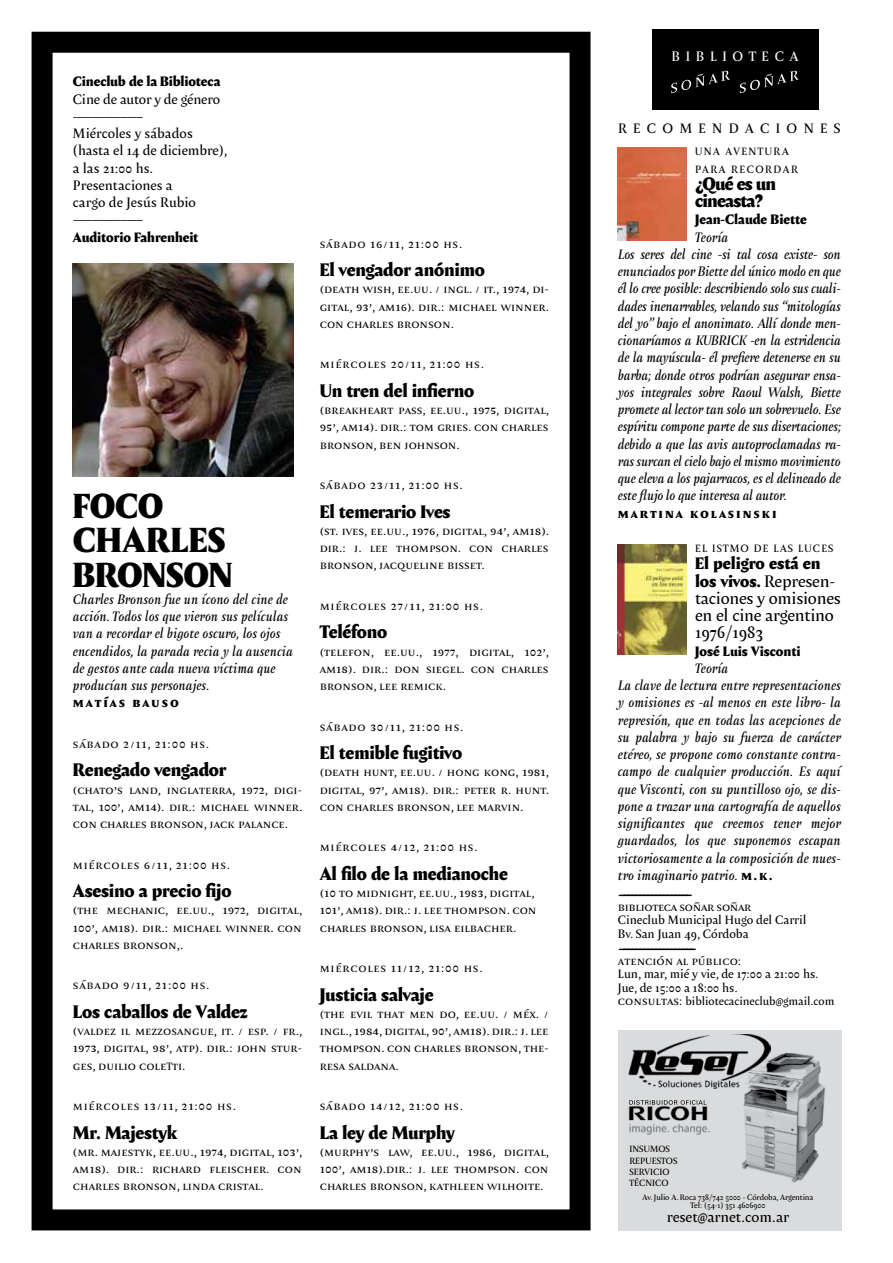
<style>
.page{position:relative;width:893px;height:1263px;background:#fff}
.page>*{position:absolute;margin:0;border:0;box-sizing:border-box;transform-origin:0 0}
.t1{font:34.5px/34.5px "Amster Super Negra";letter-spacing:-.01em;color:#000}
.t2{font:25.5px "Amster Gris";color:#000}
.t3{font:18px/17.2px "Amster Super Negra";letter-spacing:-.01em;color:#000}
.t4{font:16.5px/17.2px "Amster Gris";letter-spacing:-.01em;color:#000}
.t5{font:16.5px/17.2px "Amster Super Negra";color:#000}
.t6{font:14.55px "Amster Gris";color:#000}
.t7{font:13.5px/17.2px "Amster Gris Italica";color:#000}
.t8{font:13.5px/17.2px "Amster Gris Italica";letter-spacing:-.02em;color:#000}
.t9{font:13.5px/17.2px "Amster Gris";letter-spacing:.005em;color:#000}
.t10{font:13.5px "Amster Super Negra";letter-spacing:.14em;color:#000}
.t11{font:13.5px "Amster Gris";letter-spacing:.47em;color:#000}
.t12{font:13.5px "Amster Gris";letter-spacing:.42em;color:#fff}
.t13{font:12px/17.2px "Amster Gris";color:#000;text-align:justify}
.t14{font:12px "Amster Gris";letter-spacing:.06em;color:#000}
.t15{font:12px/13.5px "Amster Gris";letter-spacing:-.03em;color:#000}
.t16{font:11.25px "Amster Gris";color:#000}
.t17{font:10.5px/17.2px "Amster Gris";letter-spacing:.14em;color:#000}
.t18{font:10.5px "Amster Gris";letter-spacing:.11em;color:#000}
.t19{font:9px/11.2px "Amster Gris";letter-spacing:.01em;color:#000}
.t20{font:7.8px/9px "Amster Gris";letter-spacing:-.01em;color:#000;text-align:center}
.s1{font-family:"Amster Gris"}
.s2{font-family:"Amster Super Negra"}
.s3{font-size:12px}
</style>
<div class="page">
<div style="left:618px;top:1030px;width:223px;height:200px;background:#dadbdc"></div>
<img style="left:741px;top:1054px;width:84px;height:129px">
<svg style="left:629px;top:1100px;width:77px;height:5px"></svg>
<img style="left:628px;top:1106px;width:82px;height:29px">
<img style="left:628px;top:1035px;width:142px;height:53px">
<div style="left:32px;top:32px;width:559px;height:1198px;border:21px solid #000"></div>
<img style="left:73px;top:264px;width:220px;height:212px">
<img style="left:618px;top:544px;width:69px;height:110px">
<img style="left:618px;top:148px;width:69px;height:92px">
<div style="left:652px;top:29px;width:166px;height:80px;background:#000"></div>
<svg style="left:671px;top:70px;width:59px;height:23px"></svg>
<svg style="left:740px;top:70px;width:59px;height:23px"></svg>
<p class="t10" style="left:73px;top:71px;width:149px">Cineclub de la Biblioteca</p>
<p class="t9" style="left:73px;top:90px;width:156px">Cine de autor y de género ----------------------<br>Miércoles y sábados (hasta el 14 de diciembre), a las 21:00 hs.<br>Presentaciones a<br>cargo de Jesús Rubio ----------------------</p>
<p class="t10" style="left:73px;top:226px;width:127px">Auditorio Fahrenheit</p>
<h1 class="t1" style="left:73px;top:487px;width:161px">FOCO<br>CHARLES<br>BRONSON</h1>
<p class="t7" style="left:73px;top:590px;width:221px">Charles Bronson fue un ícono del cine de acción. Todos los que vieron sus películas van a recordar el bigote oscuro, los ojos encendidos, la parada recia y la ausencia de gestos ante cada nueva víctima que producían sus personajes.</p>
<p class="t10" style="left:73px;top:692px;width:108px">matías bauso</p>
<p class="t14" style="left:73px;top:734px;width:138px">sábado 2/11, 21:00 hs.</p>
<h3 class="t3" style="left:73px;top:761px;width:155px">Renegado vengador</h3>
<p class="t13" style="left:73px;top:780px;width:231px">(chato’s land, inglaterra, 1972, digi&shy;tal, 100’, am14). dir.: michael winner. con charles bronson, jack palance.</p>
<p class="t14" style="left:73px;top:855px;width:159px">miércoles 6/11, 21:00 hs.</p>
<h3 class="t3" style="left:73px;top:881px;width:160px">Asesino a precio fijo</h3>
<p class="t13" style="left:73px;top:901px;width:231px">(the mechanic, ee.uu., 1972, digital, 100’, am18). dir.: michael winner. con charles bronson,.</p>
<p class="t14" style="left:73px;top:976px;width:138px">sábado 9/11, 21:00 hs.</p>
<h3 class="t3" style="left:73px;top:1002px;width:176px">Los caballos de Valdez</h3>
<p class="t13" style="left:73px;top:1022px;width:231px">(valdez il mezzosangue, it. / esp. / fr., 1973, digital, 98’, atp). dir.: john stur&shy;ges, duilio coletti.</p>
<p class="t14" style="left:73px;top:1096px;width:165px">miércoles 13/11, 21:00 hs.</p>
<h3 class="t3" style="left:73px;top:1123px;width:106px">Mr. Majestyk</h3>
<p class="t13" style="left:73px;top:1143px;width:231px">(mr. majestyk, ee.uu., 1974, digital, 103’, am18). dir.: richard fleischer. con charles bronson, linda cristal.</p>
<p class="t14" style="left:320px;top:234px;width:144px">sábado 16/11, 21:00 hs.</p>
<h3 class="t3" style="left:320px;top:260px;width:167px">El vengador anónimo</h3>
<p class="t13" style="left:320px;top:280px;width:231px">(death wish, ee.uu. / ingl. / it., 1974, di&shy;gital, 93’, am16). dir.: michael winner. con charles bronson.</p>
<p class="t14" style="left:320px;top:355px;width:166px">miércoles 20/11, 21:00 hs.</p>
<h3 class="t3" style="left:320px;top:381px;width:156px">Un tren del infierno</h3>
<p class="t13" style="left:320px;top:401px;width:231px">(breakheart pass, ee.uu., 1975, digital, 95’, am14). dir.: tom gries. con charles bronson, ben johnson.</p>
<p class="t14" style="left:320px;top:475px;width:145px">sábado 23/11, 21:00 hs.</p>
<h3 class="t3" style="left:320px;top:502px;width:132px">El temerario Ives</h3>
<p class="t13" style="left:320px;top:522px;width:231px">(st. ives, ee.uu., 1976, digital, 94’, am18). dir.: j. lee thompson. con charles bronson, jacqueline bisset.</p>
<p class="t14" style="left:320px;top:596px;width:165px">miércoles 27/11, 21:00 hs.</p>
<h3 class="t3" style="left:320px;top:623px;width:69px">Teléfono</h3>
<p class="t13" style="left:320px;top:642px;width:231px">(telefon, ee.uu., 1977, digital, 102’, am18). dir.: don siegel. con charles bronson, lee remick.</p>
<p class="t14" style="left:320px;top:717px;width:145px">sábado 30/11, 21:00 hs.</p>
<h3 class="t3" style="left:320px;top:743px;width:144px">El temible fugitivo</h3>
<p class="t13" style="left:320px;top:763px;width:231px">(death hunt, ee.uu. / hong kong, 1981, digital, 97’, am18). dir.: peter r. hunt. con charles bronson, lee marvin.</p>
<p class="t14" style="left:320px;top:838px;width:160px">miércoles 4/12, 21:00 hs.</p>
<h3 class="t3" style="left:320px;top:864px;width:190px">Al filo de la medianoche</h3>
<p class="t13" style="left:320px;top:884px;width:218px;text-align:left">(10 to midnight, ee.uu., 1983, digital,<br>101’, am18). dir.: j. lee thompson. con charles bronson, lisa eilbacher.</p>
<p class="t14" style="left:320px;top:958px;width:164px">miércoles 11/12, 21:00 hs.</p>
<h3 class="t3" style="left:320px;top:985px;width:115px">Justicia salvaje</h3>
<p class="t13" style="left:320px;top:1005px;width:230px">(the evil that men do, ee.uu. / méx. / ingl., 1984, digital, 90’, am18). dir.: j. lee thompson. con charles bronson, the&shy;resa saldana.</p>
<p class="t14" style="left:320px;top:1096px;width:145px">sábado 14/12, 21:00 hs.</p>
<h3 class="t3" style="left:320px;top:1123px;width:137px">La ley de Murphy</h3>
<p class="t13" style="left:320px;top:1143px;width:231px">(murphy’s law, ee.uu., 1986, digital, 100’, am18).dir.: j. lee thompson. con charles bronson, kathleen wilhoite.</p>
<p class="t12" style="left:672px;top:46px;width:128px">BIBLIOTECA</p>
<p class="t11" style="left:618px;top:118px;width:224px">RECOMENDACIONES</p>
<p class="t17" style="left:695px;top:143px;width:104px">UNA AVENTURA<br>PARA RECORDAR</p>
<h3 class="t3" style="left:695px;top:174px;width:82px">¿Qué es un cineasta?</h3>
<p class="t10" style="left:695px;top:209px;width:113px">Jean-Claude Biette</p>
<p class="t8" style="left:618px;top:228px;width:224px;text-indent:77px">Teoría<br>Los seres del cine -si tal cosa existe- son enunciados por Biette del único modo en que él lo cree posible: describiendo solo sus cuali&shy;dades inenarrables, velando sus “mitologías del yo” bajo el anonimato. Allí donde men&shy;cionaríamos a KUBRICK -en la estridencia de la mayúscula- él prefiere detenerse en su barba; donde otros podrían asegurar ensa&shy;yos integrales sobre Raoul Walsh, Biette promete al lector tan solo un sobrevuelo. Ese espíritu compone parte de sus disertaciones; debido a que las avis autoproclamadas ra&shy;ras surcan el cielo bajo el mismo movimiento que eleva a los pajarracos, es el delineado de este flujo lo que interesa al autor.</p>
<p class="t10" style="left:618px;top:502px;width:160px">martina kolasinski</p>
<p class="t18" style="left:695px;top:540px;width:140px">EL ISTMO DE LAS LUCES</p>
<h3 class="t5" style="left:695px;top:554px;width:141px">El peligro está en los vivos. <span class="s1">Represen-</span></h3>
<h3 class="t4" style="left:695px;top:589px;width:147px">taciones y omisiones en el cine argentino<br>1976/1983</h3>
<p class="t10" style="left:695px;top:640px;width:107px">José Luis Visconti</p>
<p class="t7" style="left:618px;top:659px;width:225px;text-indent:77px">Teoría<br>La clave de lectura entre representaciones y omisiones es -al menos en este libro- la represión, que en todas las acepciones de su palabra y bajo su fuerza de carácter etéreo, se propone como constante contra&shy;campo de cualquier producción. Es aquí que Visconti, con su puntilloso ojo, se dis&shy;pone a trazar una cartografía de aquellos significantes que creemos tener mejor guardados, los que suponemos escapan victoriosamente a la composición de nues&shy;tro imaginario patrio. <span class="s2">m.k.</span></p>
<h2 class="t2" style="left:618px;top:872px;width:76px">------------------</h2>
<p class="t15" style="left:618px;top:899px;width:190px">biblioteca soñar soñar<br>Cineclub Municipal Hugo del Carril<br>Bv. San Juan 49, Córdoba</p>
<h2 class="t2" style="left:618px;top:926px;width:80px">-------------------</h2>
<p class="t13" style="left:618px;top:953px;width:202px;line-height:13.5px;text-align:left">atención al público:<br>Lun, mar, mié y vie, de 17:00 a 21:00 hs.<br>Jue, de 15:00 a 18:00 hs.</p>
<p class="t16" style="left:618px;top:992px;width:218px"><span class="s3">consultas:</span> bibliotecacineclub@gmail.com</p>
<p class="t19" style="left:629px;top:1143px;width:50px">INSUMOS<br>REPUESTOS<br>SERVICIO<br>TÉCNICO</p>
<p class="t20" style="left:642px;top:1192px;width:172px">Av. Julio A. Roca 738/742 5000 - Córdoba, Argentina<br>Tel: (54-1) 351 4606900</p>
<p class="t6" style="left:667px;top:1205px;width:124px">reset@arnet.com.ar</p>
</div>
